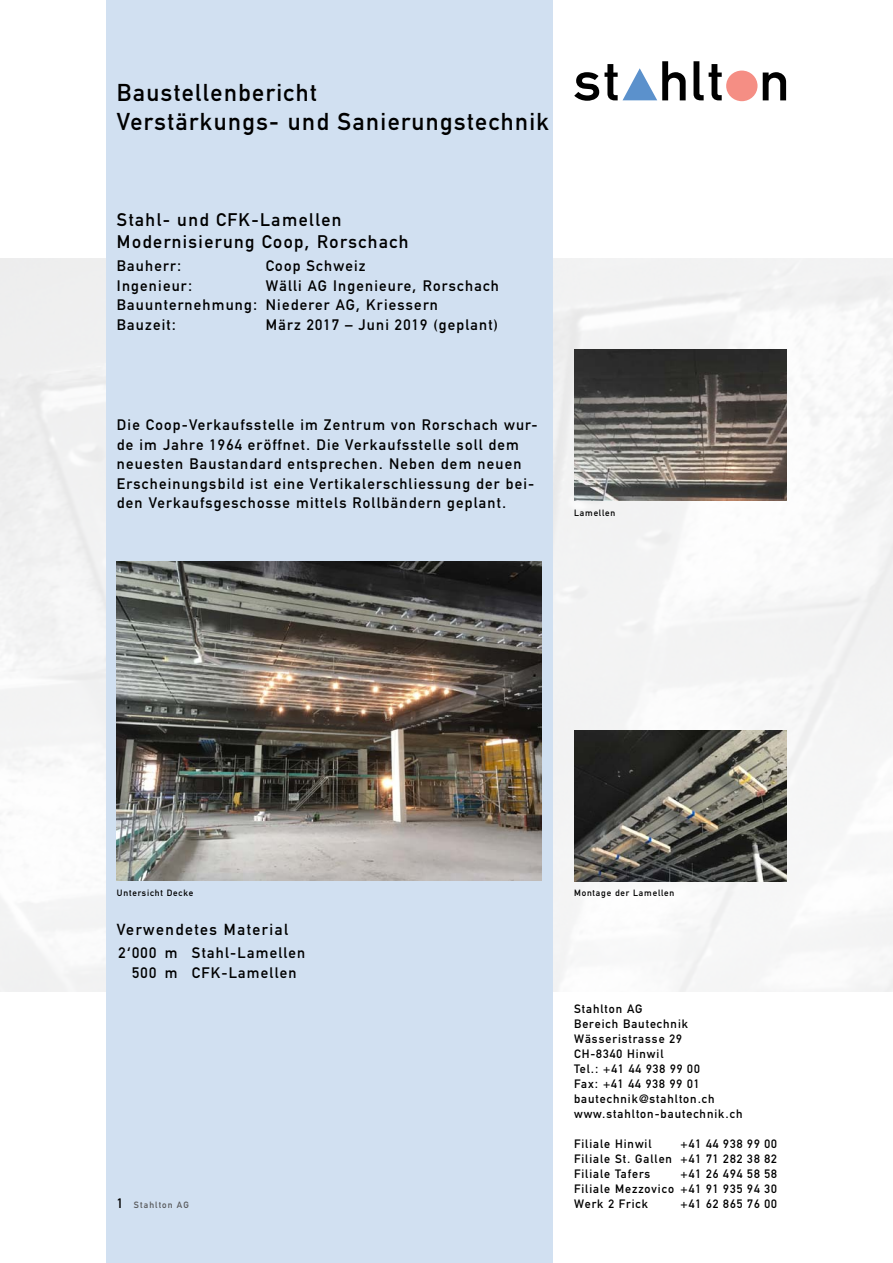
<style>
.page{position:relative;width:893px;height:1263px;background:#fff}
.page>*{position:absolute;margin:0;border:0;box-sizing:border-box;transform-origin:0 0}
.t1{font:24px/28.8px "Stahlton DIN";letter-spacing:.06em;color:#000}
.t2{font:18px/21.6px "Stahlton DIN";letter-spacing:.08em;color:#000}
.t3{font:15.75px "Stahlton DIN";letter-spacing:.095em;color:#000}
.t4{font:15px/19.5px "Stahlton DIN";letter-spacing:.08em;color:#000}
.t5{font:12px/15px "Stahlton DIN";letter-spacing:.08em;color:#000;text-align:justify}
.t6{font:9px "Stahlton DIN";letter-spacing:.09em;color:#000}
.t7{font:9px "Stahlton DIN";letter-spacing:.12em;color:#58595b}
.s1{font-size:13.5px;color:#000}
</style>
<div class="page">
<img style="left:0;top:258px;width:893px;height:734px">
<div style="left:106px;top:0;width:447px;height:1263px;background:#d1e0f1"></div>
<svg style="left:693px;top:61px;width:29px;height:39px"></svg>
<svg style="left:763px;top:72px;width:23px;height:28px"></svg>
<div style="left:726px;top:71px;width:31px;height:30px;background:#f58e84;border-radius:50%"></div>
<svg style="left:574px;top:61px;width:112px;height:40px"></svg>
<img style="left:117px;top:561px;width:425px;height:319px">
<img style="left:574px;top:349px;width:213px;height:151px">
<img style="left:574px;top:730px;width:213px;height:151px">
<h1 class="t1" style="left:117px;top:78px;width:434px">Baustellenbericht<br>Verstärkungs- und Sanierungstechnik</h1>
<p class="t2" style="left:117px;top:209px;width:293px">Stahl- und CFK-Lamellen<br>Modernisierung Coop, Rorschach</p>
<p class="t4" style="left:117px;top:257px;width:66px">Bauherr:</p>
<p class="t4" style="left:266px;top:257px;width:101px">Coop Schweiz</p>
<p class="t4" style="left:117px;top:276px;width:77px">Ingenieur:</p>
<p class="t4" style="left:117px;top:276px;width:384px;text-indent:149px">Wälli AG Ingenieure, Rorschach<br>Bauunternehmung: Niederer AG, Kriessern<br>Bauzeit:</p>
<p class="t4" style="left:266px;top:315px;width:234px">März 2017 – Juni 2019 (geplant)</p>
<p class="t4" style="left:117px;top:415px;width:422px">Die Coop-Verkaufsstelle im Zentrum von Rorschach wur&shy;de im Jahre 1964 eröffnet. Die Verkaufsstelle soll dem neuesten Baustandard entsprechen. Neben dem neuen Erscheinungsbild ist eine Vertikalerschliessung der bei&shy;den Verkaufsgeschosse mittels Rollbändern geplant.</p>
<p class="t6" style="left:574px;top:507px;width:43px">Lamellen</p>
<p class="t6" style="left:117px;top:887px;width:78px">Untersicht Decke</p>
<p class="t3" style="left:117px;top:920px;width:173px">Verwendetes Material</p>
<p class="t4" style="left:118px;top:943px;width:188px;text-align:center">2‘000 m Stahl-Lamellen<br>500 m CFK-Lamellen</p>
<p class="t7" style="left:117px;top:1199px;width:73px"><span class="s1">1</span> Stahlton AG</p>
<p class="t6" style="left:574px;top:888px;width:102px">Montage der Lamellen</p>
<p class="t5" style="left:574px;top:1001px;width:170px;text-align:left">Stahlton AG<br>Bereich Bautechnik<br>Wässeristrasse 29<br>CH-8340 Hinwil<br>Tel.: +41 44 938 99 00<br>Fax: +41 44 938 99 01 bautechnik@stahlton.ch www.stahlton-bautechnik.ch</p>
<p class="t5" style="left:574px;top:1136px;width:79px">Filiale Hinwil</p>
<p class="t5" style="left:574px;top:1136px;width:204px;text-indent:106px">+41 44 938 99 00<br>Filiale St. Gallen +41 71 282 38 82<br>Filiale Tafers</p>
<p class="t5" style="left:574px;top:1166px;width:204px;text-indent:106px">+41 26 494 58 58<br>Filiale Mezzovico +41 91 935 94 30<br>Werk 2 Frick</p>
<p class="t5" style="left:681px;top:1196px;width:98px">+41 62 865 76 00</p>
</div>
